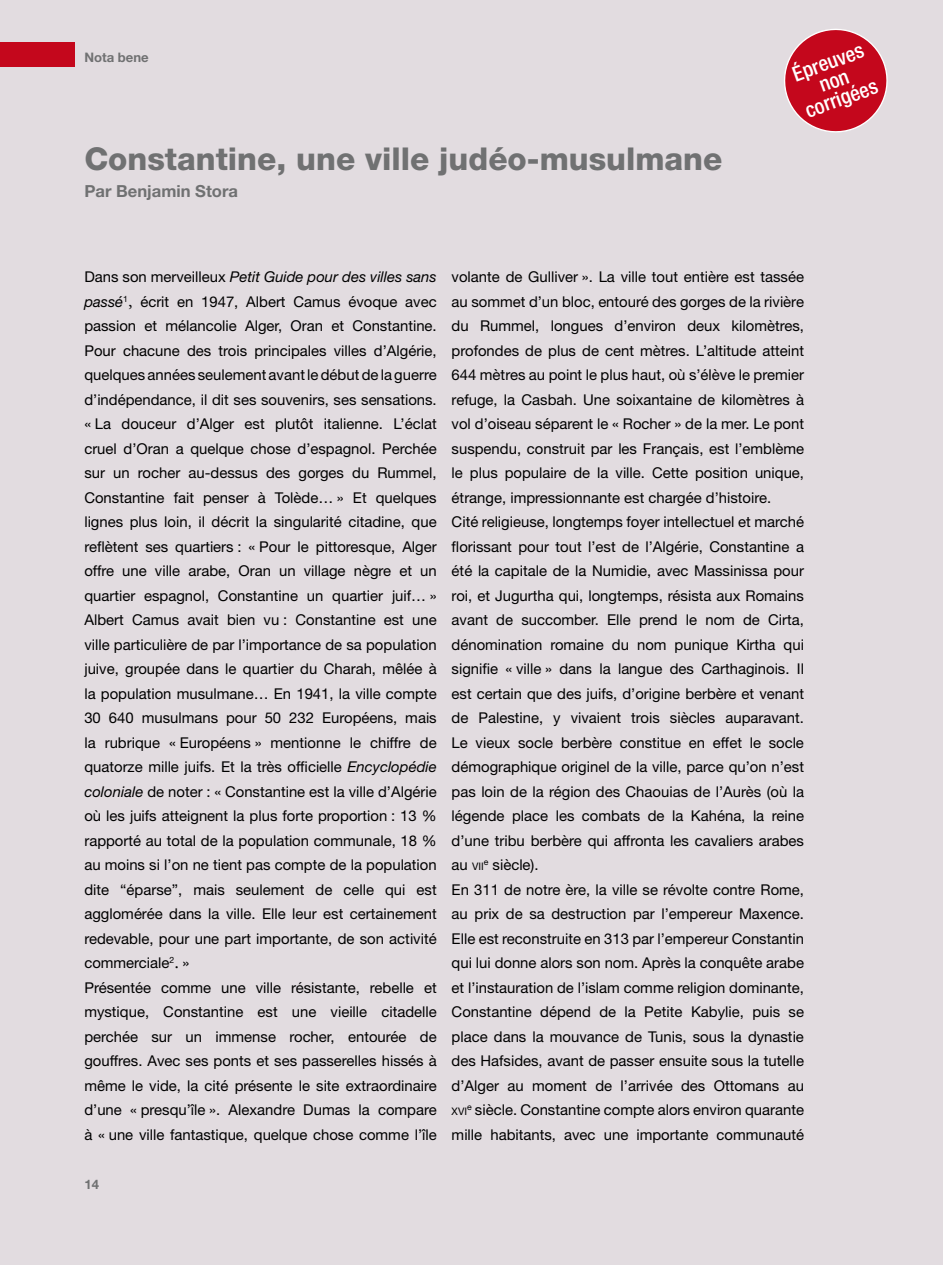
<style>
.page{position:relative;width:943px;height:1265px;background:#e2dce0}
.page>*{position:absolute;margin:0;border:0;box-sizing:border-box;transform-origin:0 0}
.t1{font:800 31.5px "Helvetica Neue LT Std";color:#707172}
.t2{font:500 condensed 21px/19.2px "Helvetica Neue LT Std";color:#fff;text-align:center}
.t3{font:700 16.62px "Helvetica Neue LT Std";color:#707172}
.t4{font:14.88px/24.5px "Helvetica Neue LT Std";color:#000}
.t5{font:700 13.12px "Helvetica Neue LT Std";color:#707172}
.t6{font:10.33px "Helvetica Neue LT Std";color:#000}
.s1{font-style:italic}
.s2{font-family:"Adobe Garamond";font-size:18.38px}
.s3{font-size:14.88px}
</style>
<div class="page">
<div style="left:0;top:42px;width:74px;height:25px;background:#c4071c"></div>
<svg style="left:784px;top:29px;width:104px;height:104px"></svg>
<p class="t5" style="left:84px;top:49px;width:66px">Nota bene</p>
<h2 class="t2" style="left:789px;top:65px;width:77px;rotate:-20deg">Épreuves non corrigées</h2>
<h1 class="t1" style="left:84px;top:140px;width:639px">Constantine, une ville judéo-musulmane</h1>
<p class="t3" style="left:84px;top:180px;width:155px">Par Benjamin Stora</p>
<p class="t4" style="left:84px;top:265px;width:354px">Dans son merveilleux <span class="s1">Petit Guide pour des villes sans passé</span><sup>1</sup><span class="s2">,</span> écrit en 1947, Albert Camus évoque avec passion et mélancolie Alger, Oran et Constantine.<br>Pour chacune des trois principales villes d’Algérie, quelques années seulement avant le début de la guerre d’indépendance, il dit ses souvenirs, ses sensations. « La douceur d’Alger est plutôt italienne. L’éclat cruel d’Oran a quelque chose d’espagnol. Perchée sur un rocher au-dessus des gorges du Rummel, Constantine fait penser à Tolède… » Et quelques lignes plus loin, il décrit la singularité citadine, que reflètent ses quartiers : « Pour le pittoresque, Alger offre une ville arabe, Oran un village nègre et un quartier espagnol, Constantine un quartier juif… » Albert Camus avait bien vu : Constantine est une ville particulière de par l’importance de sa population juive, groupée dans le quartier du Charah, mêlée à la population musulmane… En 1941, la ville compte 30 640 musulmans pour 50 232 Européens, mais la rubrique « Européens » mentionne le chiffre de quatorze mille juifs. Et la très officielle <span class="s1">Encyclopédie coloniale</span> de noter : « Constantine est la ville d’Algérie où les juifs atteignent la plus forte proportion : 13 % rapporté au total de la population communale, 18 % au moins si l’on ne tient pas compte de la population dite “éparse”, mais seulement de celle qui est agglomérée dans la ville. Elle leur est certainement redevable, pour une part importante, de son activité commerciale<sup>2</sup><span class="s2">.</span> »<br>Présentée comme une ville résistante, rebelle et mystique, Constantine est une vieille citadelle perchée sur un immense rocher, entourée de gouffres. Avec ses ponts et ses passerelles hissés à même le vide, la cité présente le site extraordinaire d’une « presqu’île ». Alexandre Dumas la compare à « une ville fantastique, quelque chose comme l’île</p>
<p class="t4" style="left:451px;top:265px;width:354px">volante de Gulliver ». La ville tout entière est tassée au sommet d’un bloc, entouré des gorges de la rivière du Rummel, longues d’environ deux kilomètres, profondes de plus de cent mètres. L’altitude atteint 644 mètres au point le plus haut, où s’élève le premier refuge, la Casbah. Une soixantaine de kilomètres à vol d’oiseau séparent le « Rocher » de la mer. Le pont suspendu, construit par les Français, est l’emblème le plus populaire de la ville. Cette position unique, étrange, impressionnante est chargée d’histoire.<br>Cité religieuse, longtemps foyer intellectuel et marché florissant pour tout l’est de l’Algérie, Constantine a été la capitale de la Numidie, avec Massinissa pour roi, et Jugurtha qui, longtemps, résista aux Romains avant de succomber. Elle prend le nom de Cirta, dénomination romaine du nom punique Kirtha qui signifie « ville » dans la langue des Carthaginois. Il est certain que des juifs, d’origine berbère et venant de Palestine, y vivaient trois siècles auparavant.<br>Le vieux socle berbère constitue en effet le socle démographique originel de la ville, parce qu’on n’est pas loin de la région des Chaouias de l’Aurès (où la légende place les combats de la Kahéna, la reine d’une tribu berbère qui affronta les cavaliers arabes</p>
<p class="t4" style="left:451px;top:853px;width:354px;text-indent:32px"><sup>e</sup> siècle).<br>En 311 de notre ère, la ville se révolte contre Rome, au prix de sa destruction par l’empereur Maxence.<br>Elle est reconstruite en 313 par l’empereur Constantin qui lui donne alors son nom. Après la conquête arabe et l’instauration de l’islam comme religion dominante, Constantine dépend de la Petite Kabylie, puis se place dans la mouvance de Tunis, sous la dynastie des Hafsides, avant de passer ensuite sous la tutelle d’Alger au moment de l’arrivée des Ottomans au</p>
<p class="t6" style="left:451px;top:1106px;width:17px">XVI</p>
<p class="t6" style="left:451px;top:861px;width:34px"><span class="s3">au</span> VII</p>
<p class="t4" style="left:451px;top:1098px;width:354px;text-align:right"><sup>e</sup> siècle. Constantine compte alors environ quarante mille habitants, avec une importante communauté</p>
<p class="t5" style="left:84px;top:1176px;width:16px">14</p>
</div>
